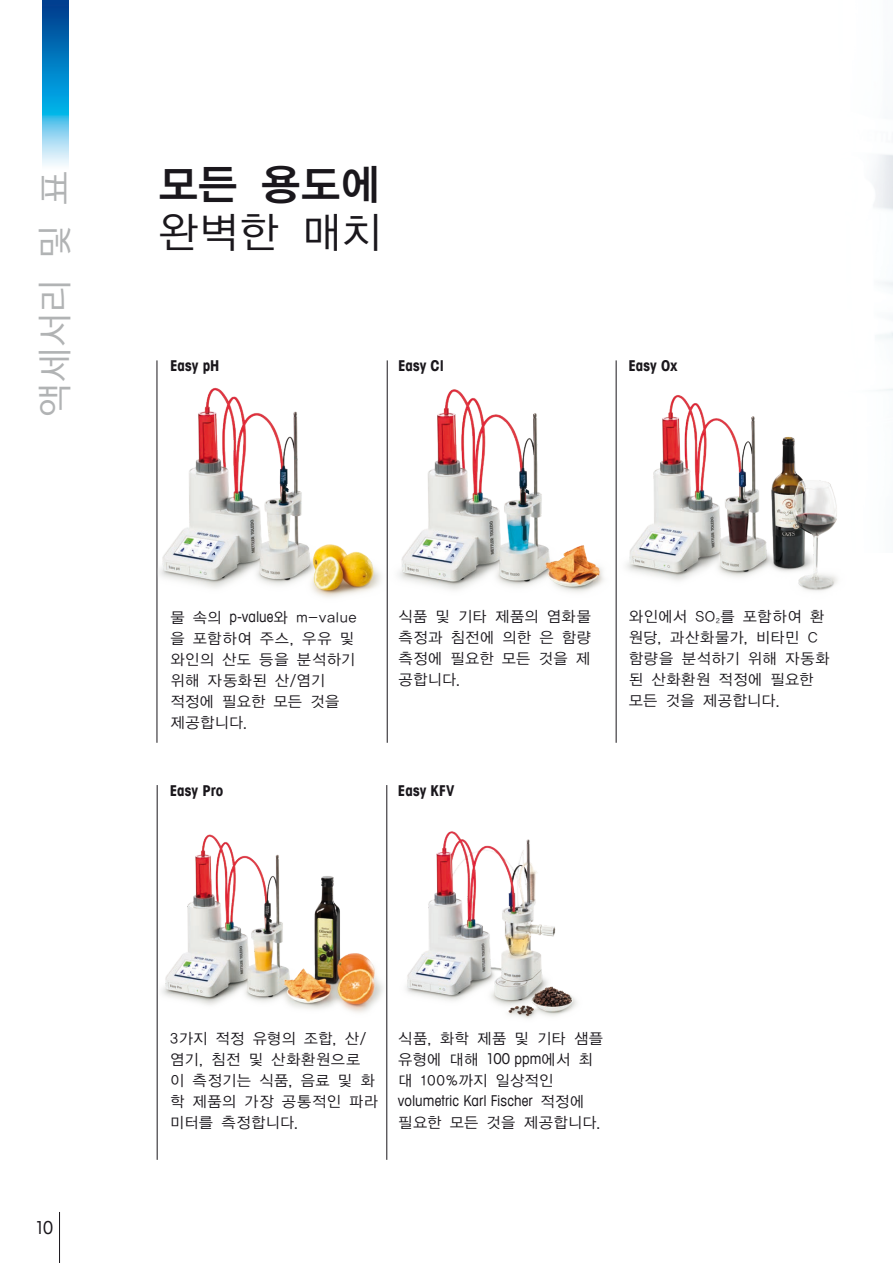
<style>
.page{position:relative;width:893px;height:1263px;background:#fff}
.page>*{position:absolute;margin:0;border:0;box-sizing:border-box;transform-origin:0 0}
._2_Title_Book_28_32{font:42px "YDIYGO140 KS Cpc EUC H";color:#1a171c}
._2_Title_Book_28_32-2{font:42px "YDIYGO120 KS Cpc EUC H";color:#1a171c}
.t1{font:36px "YDIYGO120 KS Cpc EUC H";color:#b1b3b4}
.t2{font:condensed 18px "Avant Garde Com";color:#1a171c}
.t3{font:15px/21px "YDIYGO120 KS Cpc EUC H";letter-spacing:-.02em;color:#1a171c}
.t4{font:700 condensed 15px "Avant Garde Com";color:#1a171c}
.s1{font-family:"Avant Garde Com";font-stretch:condensed}
</style>
<div class="page">
<hr style="left:59px;top:1212px;width:1px;height:51px;background:#1a171c">
<img style="left:43px;top:0;width:25px;height:166px">
<hr style="left:157px;top:360px;width:1px;height:383px;background:#1a171c">
<hr style="left:387px;top:360px;width:1px;height:383px;background:#1a171c">
<hr style="left:616px;top:360px;width:1px;height:383px;background:#1a171c">
<hr style="left:157px;top:785px;width:1px;height:375px;background:#1a171c">
<hr style="left:386px;top:785px;width:1px;height:375px;background:#1a171c">
<img style="left:387px;top:385px;width:491px;height:226px">
<img style="left:157px;top:385px;width:224px;height:222px">
<img style="left:162px;top:834px;width:221px;height:179px">
<img style="left:406px;top:831px;width:171px;height:188px">
<p class="t1" style="left:37px;top:418px;width:249px;rotate:-90deg">액세서리 및 표</p>
<p class="_2_Title_Book_28_32" style="left:157px;top:164px;width:225px">모든 용도에</p>
<p class="_2_Title_Book_28_32-2" style="left:157px;top:212px;width:227px">완벽한 매치</p>
<p class="t4" style="left:170px;top:356px;width:51px">Easy pH</p>
<p class="t4" style="left:398px;top:356px;width:47px">Easy Cl</p>
<p class="t4" style="left:628px;top:356px;width:51px">Easy Ox</p>
<p class="t2" style="left:35px;top:1216px;width:20px">10</p>
<p class="t3" style="left:170px;top:607px;width:189px">물 속의 <span class="s1">p-value</span>와 m-value 을 포함하여 주스, 우유 및 와인의 산도 등을 분석하기 위해 자동화된 산/염기 적정에 필요한 모든 것을 제공합니다.</p>
<p class="t3" style="left:398px;top:606px;width:195px;text-align:justify">식품 및 기타 제품의 염화물 측정과 침전에 의한 은 함량 측정에 필요한 모든 것을 제 공합니다.</p>
<p class="t4" style="left:170px;top:781px;width:55px">Easy Pro</p>
<p class="t4" style="left:398px;top:781px;width:58px">Easy KFV</p>
<p class="t3" style="left:628px;top:606px;width:203px">와인에서 SO<sub>2</sub>를 포함하여 환 원당, 과산화물가, 비타민 C 함량을 분석하기 위해 자동화 된 산화환원 적정에 필요한 모든 것을 제공합니다.</p>
<p class="t3" style="left:170px;top:1028px;width:210px">3가지 적정 유형의 조합, 산/ 염기, 침전 및 산화환원으로 이 측정기는 식품, 음료 및 화 학 제품의 가장 공통적인 파라 미터를 측정합니다.</p>
<p class="t3" style="left:398px;top:1028px;width:207px">식품, 화학 제품 및 기타 샘플 유형에 대해 <span class="s1">100 ppm</span>에서 최 대 100%까지 일상적인 <span class="s1">volumetric Karl Fischer</span> 적정에 필요한 모든 것을 제공합니다.</p>
</div>
